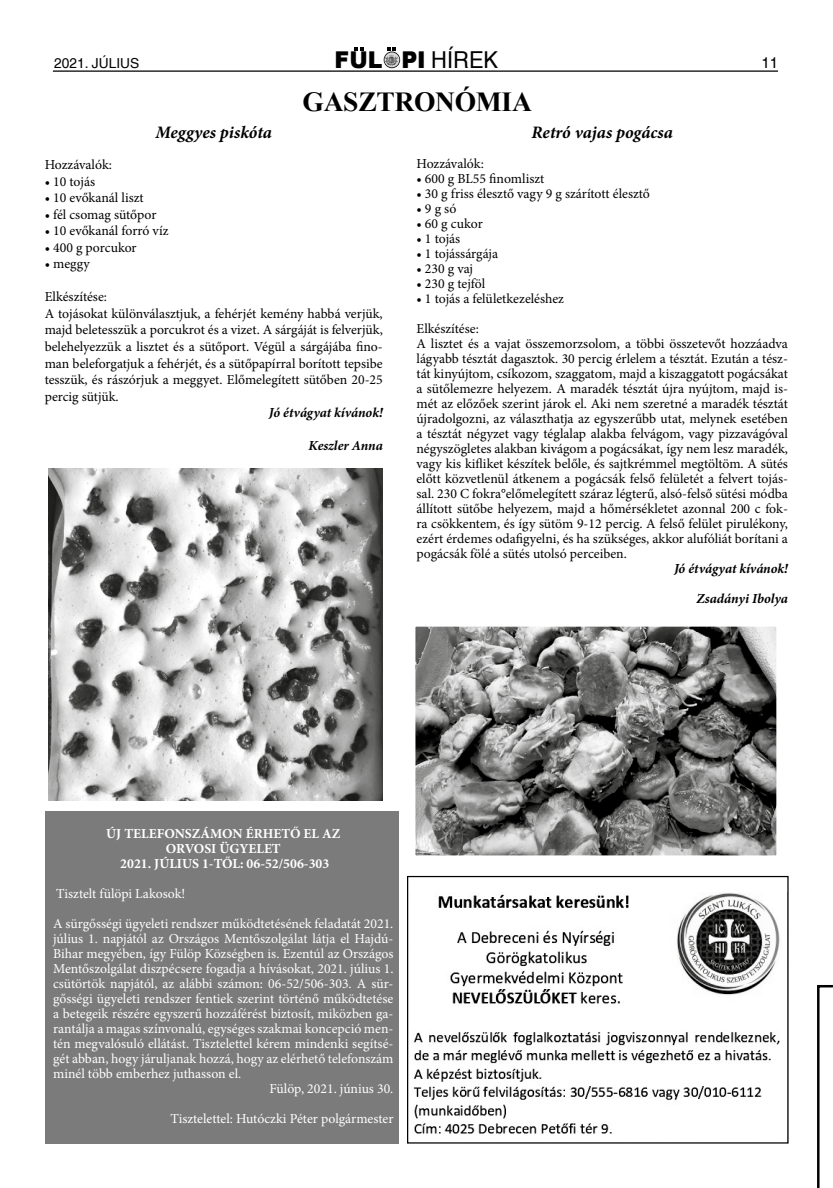
<style>
.page{position:relative;width:833px;height:1188px;background:#fff}
.page>*{position:absolute;margin:0;border:0;box-sizing:border-box;transform-origin:0 0}
.t1{font:700 27.5px "Times New Roman";letter-spacing:-.01em;color:#000}
.t2{font:900 23.12px "Arial";color:#000;scale:.96 1}
.t3{font:italic 700 17.5px "Minion Pro";color:#000}
.t4{font:15px "H Helvetica";color:#000}
.t5{font:13.75px/15px "Minion Pro";color:#000}
.t6{font:13.75px/30px "Minion Pro";color:#fff}
.t7{font:700 13.75px/15px "Minion Pro";color:#fff;text-align:center}
.t8{font:italic 700 13.75px/30px "Minion Pro";letter-spacing:-.005em;color:#000;text-align:right}
.t9{font:13.75px "H Helvetica";color:#000}
.s1{font-family:"H Helvetica";font-weight:400;font-size:23.25px}
</style>
<div class="page">
<hr style="left:53px;top:70px;width:725px;height:2px;background:#000">
<svg style="left:384px;top:51px;width:16px;height:17px"></svg>
<svg style="left:384px;top:52px;width:15px;height:15px"></svg>
<img style="left:385px;top:54px;width:14px;height:12px">
<svg style="left:354px;top:47px;width:9px;height:3px"></svg>
<svg style="left:387px;top:47px;width:9px;height:3px"></svg>
<img style="left:416px;top:627px;width:360px;height:227px">
<div style="left:413px;top:624px;width:366px;height:233px;border:2px solid #fff"></div>
<img style="left:48px;top:468px;width:335px;height:332px">
<img style="left:413px;top:893px;width:367px;height:241px">
<div style="left:407px;top:875px;width:381px;height:268px;border:1px solid #000"></div>
<svg style="left:817px;top:985px;width:16px;height:202px"></svg>
<div style="left:45px;top:811px;width:354px;height:332px;background:#7c7b7b"></div>
<p class="t9" style="left:54px;top:55px;width:87px">2021. JÚLIUS</p>
<h2 class="t2" style="left:334px;top:43px;width:172px">FUL PI <span class="s1">HÍREK</span></h2>
<p class="t4" style="left:761px;top:54px;width:18px">11</p>
<p class="t3" style="left:156px;top:120px;width:118px">Meggyes piskóta</p>
<h1 class="t1" style="left:302px;top:83px;width:231px">GASZTRONÓMIA</h1>
<p class="t3" style="left:531px;top:120px;width:143px">Retró vajas pogácsa</p>
<p class="t5" style="left:45px;top:157px;width:69px">Hozzávalók:</p>
<p class="t5" style="left:45px;top:174px;width:52px">• 10 tojás</p>
<p class="t5" style="left:45px;top:190px;width:100px">• 10 evőkanál liszt</p>
<p class="t5" style="left:45px;top:207px;width:113px">• fél csomag sütőpor</p>
<p class="t5" style="left:45px;top:223px;width:125px">• 10 evőkanál forró víz</p>
<p class="t5" style="left:45px;top:240px;width:93px">• 400 g porcukor</p>
<p class="t5" style="left:45px;top:256px;width:47px">• meggy</p>
<p class="t5" style="left:45px;top:289px;width:340px;line-height:16.5px">Elkészítése:<br>A tojásokat különválasztjuk, a fehérjét kemény habbá verjük, majd beletesszük a porcukrot és a vizet. A sárgáját is felverjük, belehelyezzük a lisztet és a sütőport. Végül a sárgájába fino&shy;man beleforgatjuk a fehérjét, és a sütőpapírral borított tepsibe tesszük, és rászórjuk a meggyet. Előmelegített sütőben 20-25 percig sütjük.</p>
<p class="t8" style="left:269px;top:397px;width:115px">Jó étvágyat kívánok!</p>
<p class="t8" style="left:308px;top:430px;width:76px">Keszler Anna</p>
<p class="t5" style="left:416px;top:156px;width:69px">Hozzávalók:</p>
<p class="t5" style="left:416px;top:171px;width:129px">• 600 g BL55 finomliszt</p>
<p class="t5" style="left:416px;top:186px;width:235px">• 30 g friss élesztő vagy 9 g szárított élesztő</p>
<p class="t5" style="left:416px;top:201px;width:41px">• 9 g só</p>
<p class="t5" style="left:416px;top:216px;width:68px">• 60 g cukor</p>
<p class="t5" style="left:416px;top:231px;width:45px">• 1 tojás</p>
<p class="t5" style="left:416px;top:246px;width:83px">• 1 tojássárgája</p>
<p class="t5" style="left:416px;top:261px;width:58px">• 230 g vaj</p>
<p class="t5" style="left:416px;top:276px;width:70px">• 230 g tejföl</p>
<p class="t5" style="left:416px;top:283px;width:149px;line-height:30px">• 1 tojás a felületkezeléshez<br>Elkészítése:</p>
<p class="t5" style="left:416px;top:336px;width:373px;text-align:justify">A lisztet és a vajat összemorzsolom, a többi összetevőt hozzáadva lágyabb tésztát dagasztok. 30 percig érlelem a tésztát. Ezután a tész&shy;tát kinyújtom, csíkozom, szaggatom, majd a kiszaggatott pogácsákat a sütőlemezre helyezem. A maradék tésztát újra nyújtom, majd is&shy;mét az előzőek szerint járok el. Aki nem szeretné a maradék tésztát újradolgozni, az választhatja az egyszerűbb utat, melynek esetében a tésztát négyzet vagy téglalap alakba felvágom, vagy pizzavágóval négyszögletes alakban kivágom a pogácsákat, így nem lesz maradék, vagy kis kifliket készítek belőle, és sajtkrémmel megtöltöm. A sütés előtt közvetlenül átkenem a pogácsák felső felületét a felvert tojás&shy;sal. 230 C fokra°előmelegített száraz légterű, alsó-felső sütési módba állított sütőbe helyezem, majd a hőmérsékletet azonnal 200 c fok&shy;ra csökkentem, és így sütöm 9-12 percig. A felső felület pirulékony, ezért érdemes odafigyelni, és ha szükséges, akkor alufóliát borítani a pogácsák fölé a sütés utolsó perceiben.</p>
<p class="t8" style="left:674px;top:553px;width:115px">Jó étvágyat kívánok!<br>Zsadányi Ibolya</p>
<p class="t7" style="left:106px;top:825px;width:235px">ÚJ TELEFONSZÁMON ÉRHETŐ EL AZ<br>ORVOSI ÜGYELET<br>2021. JÚLIUS 1-TŐL: 06-52/506-303</p>
<p class="t6" style="left:53px;top:878px;width:342px">Tisztelt fülöpi Lakosok!<br>A sürgősségi ügyeleti rendszer működtetésének feladatát 2021.</p>
<p class="t6" style="left:53px;top:923px;width:342px">július 1. napjától az Országos Mentőszolgálat látja el Hajdú-</p>
<p class="t6" style="left:53px;top:938px;width:342px">Bihar megyében, így Fülöp Községben is. Ezentúl az Országos</p>
<p class="t6" style="left:53px;top:953px;width:342px">Mentőszolgálat diszpécsere fogadja a hívásokat, 2021. július 1.</p>
<p class="t6" style="left:53px;top:968px;width:342px">csütörtök napjától, az alábbi számon: 06-52/506-303. A sür-</p>
<p class="t6" style="left:53px;top:983px;width:342px">gősségi ügyeleti rendszer fentiek szerint történő működtetése</p>
<p class="t6" style="left:53px;top:998px;width:342px">a betegeik részére egyszerű hozzáférést biztosít, miközben ga-</p>
<p class="t6" style="left:53px;top:1013px;width:342px">rantálja a magas színvonalú, egységes szakmai koncepció men-</p>
<p class="t6" style="left:53px;top:1028px;width:342px">tén megvalósuló ellátást. Tisztelettel kérem mindenki segítsé-</p>
<p class="t6" style="left:53px;top:1043px;width:342px">gét abban, hogy járuljanak hozzá, hogy az elérhető telefonszám</p>
<p class="t6" style="left:53px;top:1058px;width:189px">minél több emberhez juthasson el.</p>
<p class="t6" style="left:269px;top:1073px;width:125px">Fülöp, 2021. június 30.</p>
<p class="t6" style="left:170px;top:1103px;width:224px">Tisztelettel: Hutóczki Péter polgármester</p>
</div>
